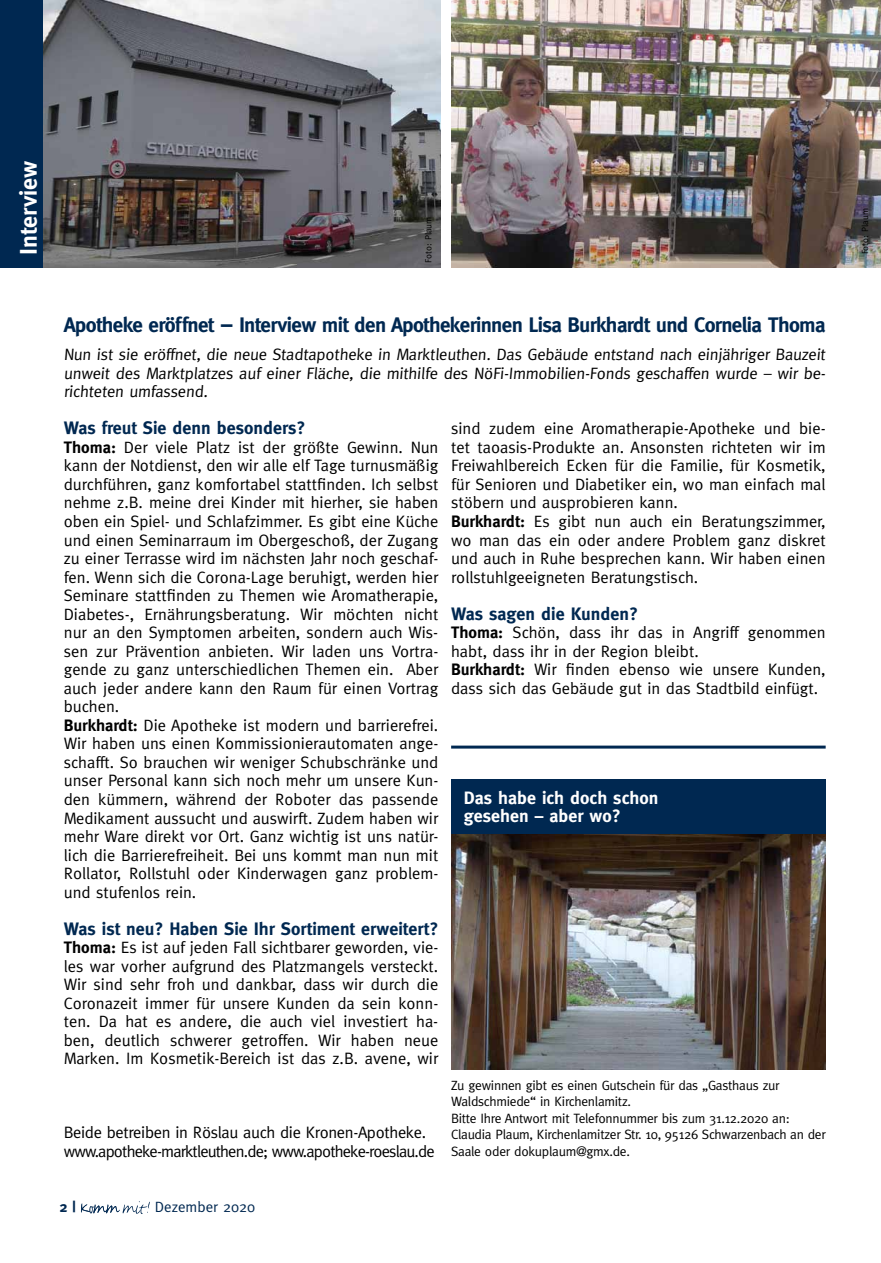
<style>
.page{position:relative;width:881px;height:1263px;background:#fff}
.page>*{position:absolute;margin:0;border:0;box-sizing:border-box;transform-origin:0 0}
.t1{font:700 24px "Meta";color:#fff}
.t2{font:700 21px "Meta";letter-spacing:-.03em;color:#002851}
.t3{font:700 18px "Meta";color:#002851}
.t4{font:700 18px/18.5px "Meta";color:#fff}
.t5{font:16.5px/18.6px "Meta";color:#000}
.t6{font:16.5px/18.6px "Meta";letter-spacing:-.05em;color:#000}
.t7{font:15px "Meta";color:#002851}
.t8{font:700 15px "Meta";color:#002851}
.t9{font:13.5px/16.5px "Meta";letter-spacing:-.02em;color:#000}
.t10{font:9px "Meta";color:#000}
.s1{font-weight:700}
</style>
<div class="page">
<img style="left:451px;top:833px;width:374px;height:237px">
<div style="left:451px;top:779px;width:374px;height:54px;background:#002851"></div>
<svg style="left:81px;top:1201px;width:69px;height:13px"></svg>
<div style="left:0;top:0;width:60px;height:268px;background:#002851"></div>
<img style="left:44px;top:0;width:396px;height:268px">
<img style="left:451px;top:0;width:429px;height:268px">
<hr style="left:451px;top:746px;width:374px;height:3px;background:#002851">
<h1 class="t1" style="left:15px;top:255px;width:96px;rotate:-90deg">Interview</h1>
<p class="t10" style="left:423px;top:263px;width:48px;rotate:-90deg">Foto: Plaum</p>
<p class="t10" style="left:859px;top:254px;width:48px;rotate:-90deg">Foto: Plaum</p>
<p class="t2" style="left:64px;top:313px;width:763px">Apotheke eröffnet − Interview mit den Apothekerinnen Lisa Burkhardt und Cornelia Thoma</p>
<p class="t5" style="left:64px;top:345px;width:764px;text-align:justify">Nun ist sie eröffnet, die neue Stadtapotheke in Marktleuthen. Das Gebäude entstand nach einjähriger Bauzeit unweit des Marktplatzes auf einer Fläche, die mithilfe des NöFi-Immobilien-Fonds geschaffen wurde – wir be&shy;richteten umfassend.</p>
<p class="t3" style="left:64px;top:418px;width:243px">Was freut Sie denn besonders?</p>
<p class="t5" style="left:64px;top:438px;width:376px"><span class="s1">Thoma:</span> Der viele Platz ist der größte Gewinn. Nun kann der Notdienst, den wir alle elf Tage turnusmäßig durchführen, ganz komfortabel stattfinden. Ich selbst nehme z.B. meine drei Kinder mit hierher, sie haben oben ein Spiel- und Schlafzimmer. Es gibt eine Küche und einen Seminarraum im Obergeschoß, der Zugang zu einer Terrasse wird im nächsten Jahr noch geschaf&shy;fen. Wenn sich die Corona-Lage beruhigt, werden hier Seminare stattfinden zu Themen wie Aromatherapie, Diabetes-, Ernährungsberatung. Wir möchten nicht nur an den Symptomen arbeiten, sondern auch Wis&shy;sen zur Prävention anbieten. Wir laden uns Vortra&shy;gende zu ganz unterschiedlichen Themen ein. Aber auch jeder andere kann den Raum für einen Vortrag buchen.<br><span class="s1">Burkhardt:</span> Die Apotheke ist modern und barrierefrei.<br>Wir haben uns einen Kommissionierautomaten ange&shy;schafft. So brauchen wir weniger Schubschränke und unser Personal kann sich noch mehr um unsere Kun&shy;den kümmern, während der Roboter das passende Medikament aussucht und auswirft. Zudem haben wir mehr Ware direkt vor Ort. Ganz wichtig ist uns natür&shy;lich die Barrierefreiheit. Bei uns kommt man nun mit Rollator, Rollstuhl oder Kinderwagen ganz problem&shy;und stufenlos rein.</p>
<p class="t3" style="left:64px;top:918px;width:376px">Was ist neu? Haben Sie Ihr Sortiment erweitert?</p>
<p class="t5" style="left:64px;top:938px;width:376px;text-align:justify"><span class="s1">Thoma:</span> Es ist auf jeden Fall sichtbarer geworden, vie&shy;les war vorher aufgrund des Platzmangels versteckt.<br>Wir sind sehr froh und dankbar, dass wir durch die Coronazeit immer für unsere Kunden da sein konn&shy;ten. Da hat es andere, die auch viel investiert ha&shy;ben, deutlich schwerer getroffen. Wir haben neue Marken. Im Kosmetik-Bereich ist das z.B. avene, wir</p>
<p class="t6" style="left:64px;top:1123px;width:372px">Beide betreiben in Röslau auch die Kronen-Apotheke. www.apotheke-marktleuthen.de; www.apotheke-roeslau.de</p>
<p class="t5" style="left:451px;top:419px;width:376px">sind zudem eine Aromatherapie-Apotheke und bie&shy;tet taoasis-Produkte an. Ansonsten richteten wir im Freiwahlbereich Ecken für die Familie, für Kosmetik, für Senioren und Diabetiker ein, wo man einfach mal stöbern und ausprobieren kann.<br><span class="s1">Burkhardt:</span> Es gibt nun auch ein Beratungszimmer, wo man das ein oder andere Problem ganz diskret und auch in Ruhe besprechen kann. Wir haben einen rollstuhlgeeigneten Beratungstisch.</p>
<p class="t3" style="left:451px;top:603px;width:188px">Was sagen die Kunden?</p>
<p class="t5" style="left:451px;top:623px;width:376px"><span class="s1">Thoma:</span> Schön, dass ihr das in Angriff genommen habt, dass ihr in der Region bleibt.<br><span class="s1">Burkhardt:</span> Wir finden ebenso wie unsere Kunden, dass sich das Gebäude gut in das Stadtbild einfügt.</p>
<p class="t4" style="left:463px;top:788px;width:196px">Das habe ich doch schon gesehen – aber wo?</p>
<p class="t9" style="left:451px;top:1077px;width:376px">Zu gewinnen gibt es einen Gutschein für das „Gasthaus zur Waldschmiede“ in Kirchenlamitz.<br>Bitte Ihre Antwort mit Telefonnummer bis zum 31.12.2020 an:<br>Claudia Plaum, Kirchenlamitzer Str. 10, 95126 Schwarzenbach an der Saale oder dokuplaum@gmx.de.</p>
<p class="t8" style="left:60px;top:1198px;width:18px">2 |</p>
<p class="t7" style="left:155px;top:1198px;width:102px">Dezember 2020</p>
</div>
